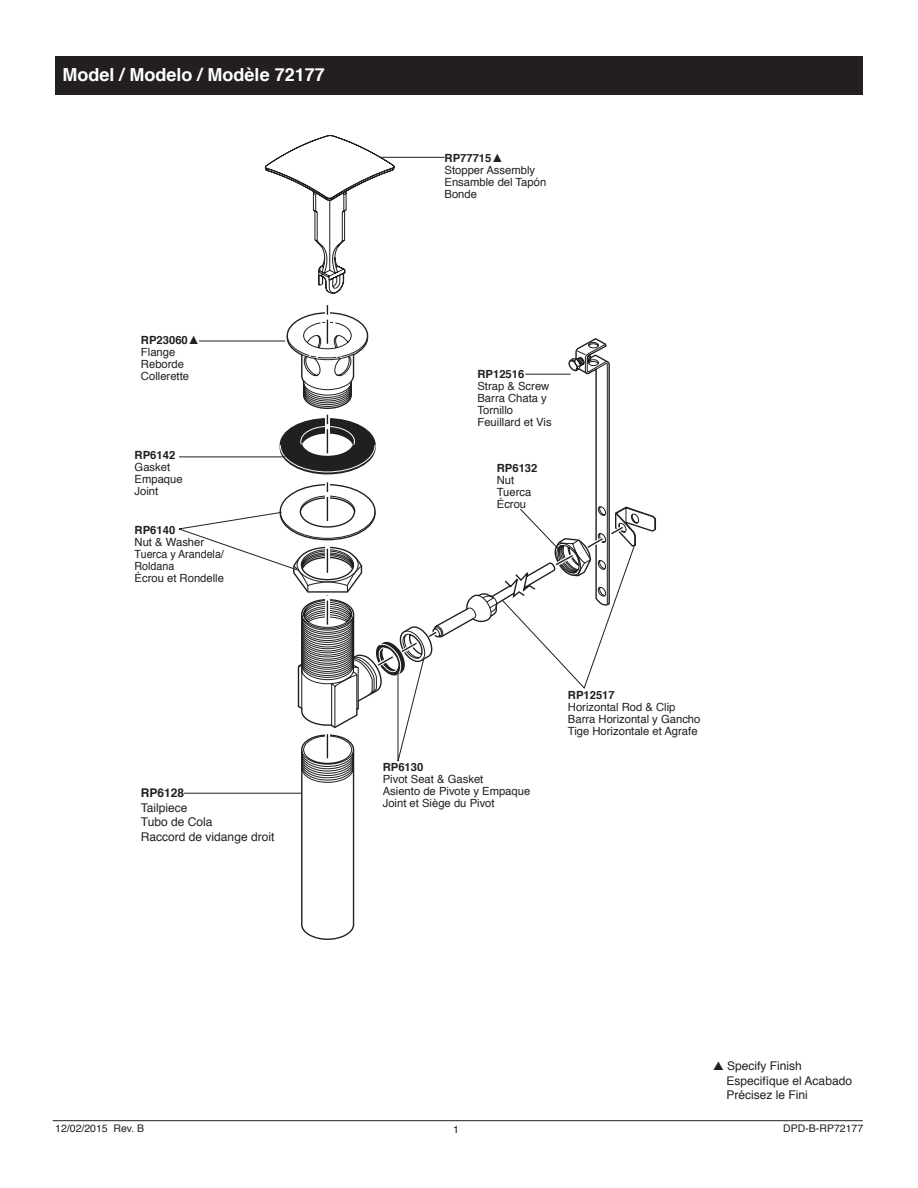
<style>
.page{position:relative;width:918px;height:1188px;background:#fff}
.page>*{position:absolute;margin:0;border:0;box-sizing:border-box;transform-origin:0 0}
.t1{font:700 18px "Helvetica";color:#fff}
.t2{font:12px "Helvetica";color:#231f20}
.t3{font:700 12px "Helvetica";color:#231f20}
.t4{font:11.25px/12px "Helvetica";color:#231f20}
.t5{font:700 11.25px "Helvetica";color:#231f20}
.t6{font:11.25px "Helvetica";color:#231f20;scale:.95 1}
.t7{font:10.5px "Helvetica";color:#231f20}
.s1{font-family:"Arial";font-size:12px}
</style>
<div class="page">
<hr style="left:53px;top:1120px;width:810px;height:1px;background:#231f20">
<svg style="left:265px;top:135px;width:130px;height:159px"></svg>
<div style="left:55px;top:56px;width:808px;height:39px;background:#231f20"></div>
<hr style="left:380px;top:157px;width:65px;height:1px;background:#231f20">
<svg style="left:178px;top:305px;width:478px;height:635px"></svg>
<hr style="left:525px;top:374px;width:46px;height:1px;background:#231f20">
<div style="left:139px;top:787px;width:144px;height:67px;background:#fff"></div>
<hr style="left:184px;top:793px;width:117px;height:1px;background:#231f20">
<p class="t1" style="left:63px;top:61px;width:264px">Model / Modelo / Modèle 72177</p>
<p class="t5" style="left:141px;top:331px;width:60px">RP23060<span class="s1">▲</span></p>
<p class="t4" style="left:141px;top:346px;width:36px">Flange</p>
<p class="t4" style="left:141px;top:358px;width:45px">Reborde</p>
<p class="t4" style="left:141px;top:370px;width:50px">Collerette</p>
<p class="t5" style="left:135px;top:446px;width:42px">RP6142</p>
<p class="t4" style="left:135px;top:462px;width:37px">Gasket</p>
<p class="t4" style="left:135px;top:474px;width:50px">Empaque</p>
<p class="t4" style="left:135px;top:486px;width:25px">Joint</p>
<p class="t5" style="left:135px;top:521px;width:42px">RP6140</p>
<p class="t4" style="left:135px;top:536px;width:71px">Nut &amp; Washer</p>
<p class="t6" style="left:135px;top:545px;width:96px">Tuerca y Arandela/</p>
<p class="t6" style="left:135px;top:557px;width:43px">Roldana</p>
<p class="t4" style="left:135px;top:572px;width:91px">Écrou et Rondelle</p>
<p class="t3" style="left:141px;top:784px;width:45px">RP6128</p>
<p class="t2" style="left:141px;top:798px;width:48px">Tailpiece</p>
<p class="t2" style="left:141px;top:813px;width:73px">Tubo de Cola</p>
<p class="t2" style="left:141px;top:827px;width:135px">Raccord de vidange droit</p>
<p class="t5" style="left:445px;top:149px;width:60px">RP77715<span class="s1">▲</span></p>
<p class="t4" style="left:445px;top:164px;width:92px">Stopper Assembly</p>
<p class="t4" style="left:445px;top:176px;width:103px">Ensamble del Tapón</p>
<p class="t4" style="left:445px;top:188px;width:34px">Bonde</p>
<p class="t5" style="left:477px;top:365px;width:48px">RP12516</p>
<p class="t4" style="left:477px;top:381px;width:73px">Strap &amp; Screw</p>
<p class="t4" style="left:477px;top:393px;width:71px">Barra Chata y<br>Tornillo</p>
<p class="t4" style="left:477px;top:417px;width:76px">Feuillard et Vis</p>
<p class="t5" style="left:497px;top:459px;width:42px">RP6132</p>
<p class="t4" style="left:497px;top:474px;width:19px">Nut</p>
<p class="t4" style="left:497px;top:486px;width:36px">Tuerca</p>
<p class="t4" style="left:497px;top:498px;width:31px">Écrou</p>
<p class="t5" style="left:383px;top:758px;width:42px">RP6130</p>
<p class="t4" style="left:383px;top:773px;width:102px">Pivot Seat &amp; Gasket</p>
<p class="t4" style="left:383px;top:785px;width:149px">Asiento de Pivote y Empaque</p>
<p class="t4" style="left:383px;top:797px;width:113px">Joint et Siège du Pivot</p>
<p class="t5" style="left:568px;top:686px;width:48px">RP12517</p>
<p class="t4" style="left:568px;top:702px;width:109px">Horizontal Rod &amp; Clip</p>
<p class="t4" style="left:568px;top:714px;width:134px">Barra Horizontal y Gancho</p>
<p class="t4" style="left:568px;top:726px;width:131px">Tige Horizontale et Agrafe</p>
<p class="t2" style="left:713px;top:1057px;width:90px">▲ Specify Finish</p>
<p class="t2" style="left:727px;top:1071px;width:127px">Especifíque el Acabado</p>
<p class="t2" style="left:727px;top:1086px;width:83px">Précisez le Fini</p>
<p class="t7" style="left:55px;top:1120px;width:90px">12/02/2015 Rev. B</p>
<p class="t7" style="left:783px;top:1120px;width:81px">DPD-B-RP72177</p>
<p class="t7" style="left:453px;top:1122px;width:7px">1</p>
</div>
